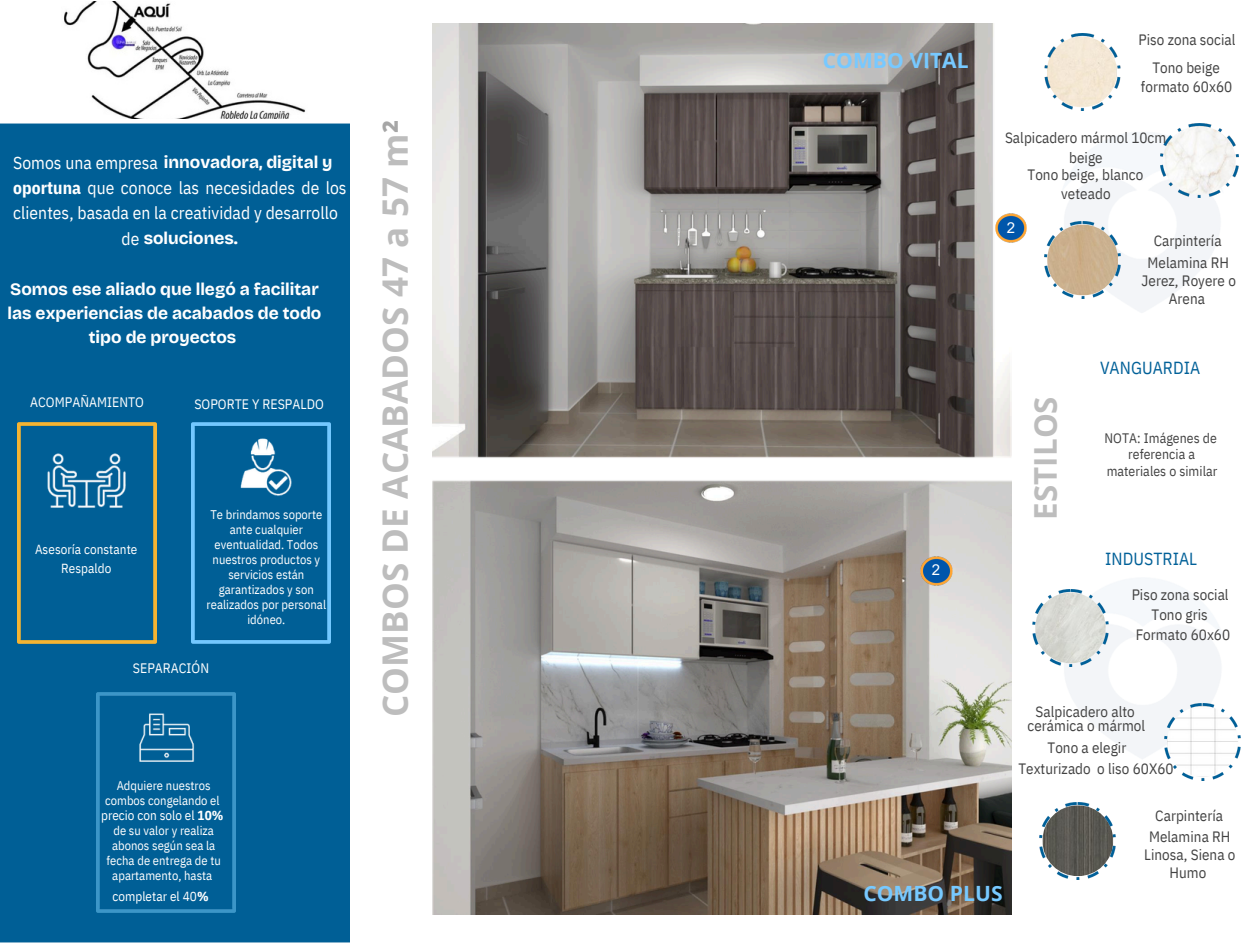
<style>
.page{position:relative;width:1260px;height:945px;background:#fff}
.page>*{position:absolute;margin:0;border:0;box-sizing:border-box;transform-origin:0 0}
.t1{font:700 35px "Open Sans";letter-spacing:.005em;color:#bdbdbd}
.t2{font:700 31.25px "Open Sans";letter-spacing:.005em;color:#bdbdbd}
.t3{font:700 21px "Open Sans";letter-spacing:.005em;color:#77c9ff}
.t4{font:700 17.5px/24.4px "Bricolage Grotesque 18 pt";color:#fff;text-align:center}
.t5{font:17.5px/24.4px "IBM Plex Sans Cond";letter-spacing:.005em;color:#fff}
.t6{font:17.5px "IBM Plex Sans Cond";letter-spacing:.005em;color:#006098}
.t7{font:15px "IBM Plex Sans Cond";letter-spacing:.005em;color:#434343}
.t8{font:15px "Arial";color:#fff}
.t9{font:13.75px "IBM Plex Sans Cond";letter-spacing:.005em;color:#434343}
.t10{font:13.75px "IBM Plex Sans Cond";color:#fff}
.t11{font:13.12px "IBM Plex Sans Cond";letter-spacing:.005em;color:#fff}
.t12{font:12.5px/15px "IBM Plex Sans Cond";letter-spacing:.005em;color:#fff;text-align:center}
.s1{font-family:"IBM Plex Sans Cond";font-weight:400}
.s2{font-weight:700}
.s3{color:#a6a6a6}
</style>
<div class="page">
<img style="left:1064px;top:132px;width:175px;height:181px">
<img style="left:1062px;top:578px;width:179px;height:181px">
<img style="left:63px;top:2px;width:243px;height:117px">
<div style="left:0;top:124px;width:350px;height:819px;background:#005f96"></div>
<img style="left:18px;top:423px;width:139px;height:220px">
<img style="left:97px;top:692px;width:138px;height:221px">
<img style="left:192px;top:423px;width:139px;height:220px">
<img style="left:432px;top:23px;width:579px;height:892px">
<img style="left:1044px;top:222px;width:76px;height:77px">
<img style="left:1044px;top:34px;width:76px;height:76px">
<img style="left:1032px;top:590px;width:76px;height:76px">
<img style="left:1040px;top:802px;width:76px;height:77px">
<img style="left:1160px;top:123px;width:78px;height:74px">
<img style="left:914px;top:550px;width:44px;height:42px">
<img style="left:989px;top:208px;width:38px;height:41px">
<img style="left:1165px;top:703px;width:75px;height:77px">
<h6 class="t4" style="left:13px;top:150px;width:321px"><span class="s1">Somos una empresa</span> innovadora, digital y</h6>
<h6 class="t5" style="left:13px;top:176px;width:335px"><span class="s2">oportuna</span> que conoce las necesidades de los clientes, basada en la creatividad y desarrollo</h6>
<h6 class="t4" style="left:122px;top:226px;width:118px"><span class="s1">de</span> soluciones.</h6>
<h5 class="t4" style="left:8px;top:277px;width:315px">Somos ese aliado que llegó a facilitar las experiencias de acabados de todo tipo de proyectos</h5>
<p class="t10" style="left:30px;top:393px;width:115px">ACOMPAÑAMIENTO</p>
<p class="t10" style="left:194px;top:395px;width:131px">SOPORTE Y RESPALDO</p>
<p class="t12" style="left:207px;top:507px;width:121px">Te brindamos soporte ante cualquier eventualidad. Todos nuestros productos y servicios están garantizados y son realizados por personal idóneo.</p>
<p class="t10" style="left:133px;top:659px;width:78px">SEPARACIÓN</p>
<p class="t11" style="left:35px;top:540px;width:104px">Asesoría constante</p>
<p class="t11" style="left:61px;top:559px;width:52px">Respaldo</p>
<p class="t12" style="left:105px;top:778px;width:116px">Adquiere nuestros combos congelando el</p>
<p class="t11" style="left:101px;top:806px;width:124px">precio con solo el <span class="s2">10%</span></p>
<p class="t12" style="left:107px;top:823px;width:116px">de su valor y realiza abonos según sea la fecha de entrega de tu apartamento, hasta</p>
<p class="t11" style="left:112px;top:888px;width:98px">completar el 40<span class="s2">%</span></p>
<h1 class="t1" style="left:371px;top:717px;width:599px;rotate:-90deg">COMBOS DE ACABADOS 47 a 57 m<span class="s3">²</span></h1>
<h3 class="t3" style="left:823px;top:46px;width:147px">COMBO VITAL</h3>
<p class="t8" style="left:932px;top:561px;width:10px">2</p>
<p class="t7" style="left:1139px;top:30px;width:98px">Piso zona social</p>
<p class="t7" style="left:1152px;top:58px;width:69px">Tono beige</p>
<p class="t7" style="left:1141px;top:76px;width:93px">formato 60x60</p>
<p class="t7" style="left:1005px;top:128px;width:163px">Salpicadero mármol 10cm</p>
<p class="t7" style="left:1069px;top:147px;width:35px">beige</p>
<p class="t7" style="left:1028px;top:165px;width:117px">Tono beige, blanco</p>
<p class="t7" style="left:1061px;top:183px;width:51px">veteado</p>
<p class="t7" style="left:1154px;top:230px;width:69px">Carpintería</p>
<p class="t7" style="left:1148px;top:252px;width:83px">Melamina RH</p>
<p class="t7" style="left:1142px;top:270px;width:96px">Jerez, Royere o</p>
<p class="t7" style="left:1169px;top:288px;width:38px">Arena</p>
<p class="t8" style="left:1007px;top:220px;width:10px">2</p>
<h2 class="t2" style="left:1023px;top:520px;width:125px;rotate:-90deg">ESTILOS</h2>
<h4 class="t6" style="left:1100px;top:357px;width:102px">VANGUARDIA</h4>
<p class="t9" style="left:1104px;top:429px;width:114px">NOTA: Imágenes de</p>
<p class="t9" style="left:1128px;top:445px;width:68px">referencia a</p>
<p class="t9" style="left:1107px;top:462px;width:112px">materiales o similar</p>
<h4 class="t6" style="left:1105px;top:547px;width:93px">INDUSTRIAL</h4>
<p class="t7" style="left:1132px;top:585px;width:98px">Piso zona social</p>
<p class="t7" style="left:1152px;top:604px;width:58px">Tono gris</p>
<p class="t7" style="left:1136px;top:625px;width:96px">Formato 60x60</p>
<p class="t7" style="left:1036px;top:701px;width:101px">Salpicadero alto</p>
<p class="t7" style="left:1028px;top:716px;width:119px">cerámica o mármol</p>
<p class="t7" style="left:1048px;top:738px;width:80px">Tono a elegir</p>
<p class="t7" style="left:1018px;top:758px;width:157px">Texturizado o liso 60X60</p>
<p class="t7" style="left:1155px;top:805px;width:69px">Carpintería</p>
<p class="t7" style="left:1149px;top:827px;width:83px">Melamina RH</p>
<p class="t7" style="left:1144px;top:845px;width:93px">Linosa, Siena o</p>
<p class="t7" style="left:1170px;top:863px;width:38px">Humo</p>
<h3 class="t3" style="left:863px;top:879px;width:141px">COMBO PLUS</h3>
</div>
